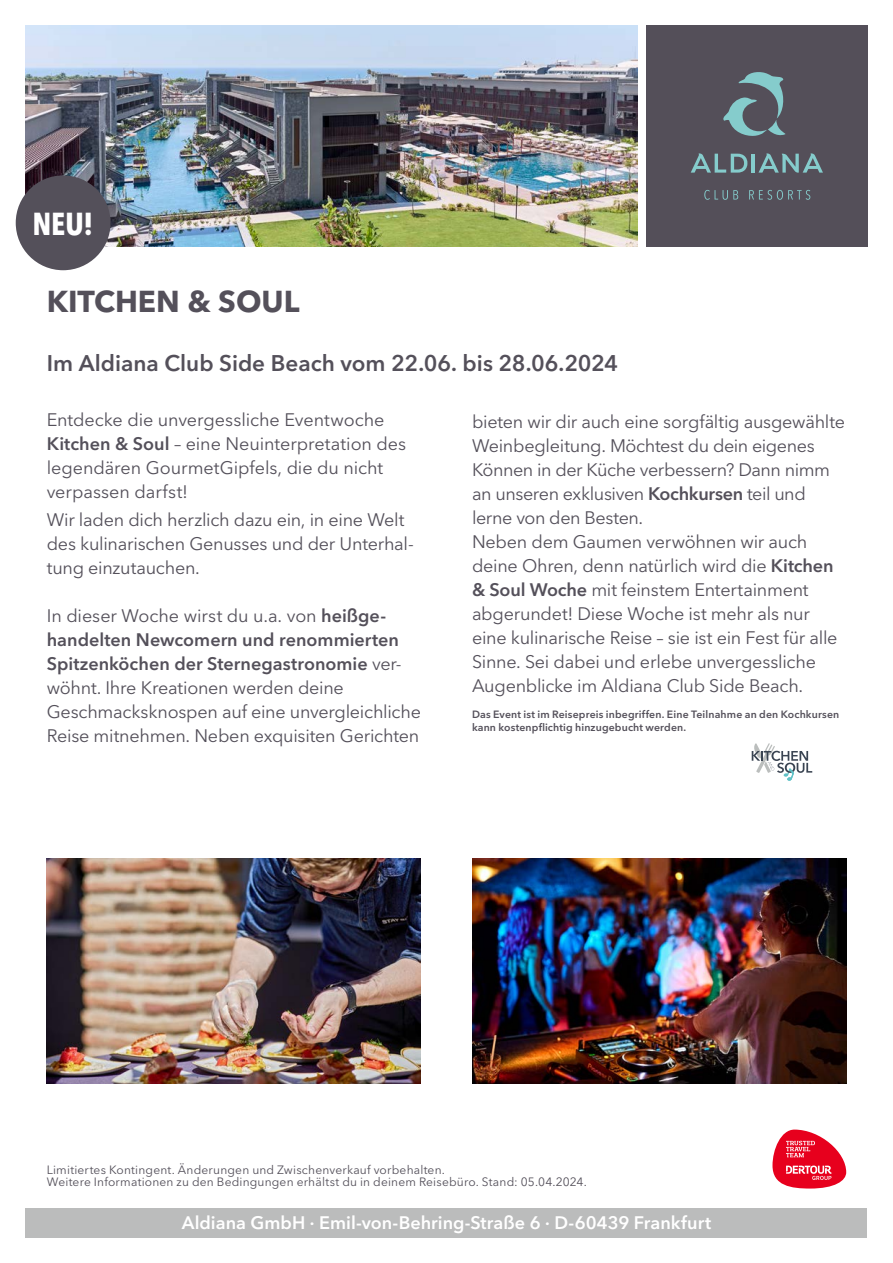
<style>
.page{position:relative;width:893px;height:1263px;background:#fff}
.page>*{position:absolute;margin:0;border:0;box-sizing:border-box;transform-origin:0 0}
.t1{font:700 condensed 31.5px "Avenir Next LT Pro";color:#fff}
.t2{font:700 30px "Avenir Next LT Pro";color:#54505a}
.t3{font:600 22.5px "Avenir Next LT Pro";color:#54505a}
.t4{font:18px/24px "Avenir Next LT Pro";letter-spacing:-.015em;color:#54505a}
.t5{font:600 18px "Avenir Next LT Pro";color:#fff}
.t6{font:12px/12px "Avenir Next LT Pro";letter-spacing:.015em;color:#54505a}
.t7{font:600 10.5px/13.5px "Avenir Next LT Pro";letter-spacing:.015em;color:#54505a}
.s1{font-weight:600}
</style>
<div class="page">
<div style="left:646px;top:26px;width:221px;height:221px;background:#544f59"></div>
<svg style="left:704px;top:190px;width:34px;height:10px"></svg>
<svg style="left:749px;top:190px;width:61px;height:10px"></svg>
<svg style="left:723px;top:72px;width:63px;height:64px"></svg>
<svg style="left:691px;top:153px;width:56px;height:20px"></svg>
<hr style="left:752px;top:154px;width:3px;height:19px;background:#85cccc">
<svg style="left:758px;top:153px;width:65px;height:20px"></svg>
<div style="left:26px;top:1208px;width:841px;height:29px;background:#bbbcbc"></div>
<svg style="left:752px;top:743px;width:60px;height:38px"></svg>
<img style="left:26px;top:26px;width:611px;height:221px">
<div style="left:16px;top:175px;width:95px;height:95px;background:#54505a;border-radius:50%"></div>
<svg style="left:772px;top:1129px;width:74px;height:59px"></svg>
<img style="left:472px;top:858px;width:374px;height:225px">
<img style="left:47px;top:858px;width:374px;height:225px">
<h1 class="t1" style="left:32px;top:204px;width:63px">NEU!</h1>
<h2 class="t2" style="left:47px;top:283px;width:254px">KITCHEN &amp; SOUL</h2>
<p class="t3" style="left:47px;top:350px;width:573px">Im Aldiana Club Side Beach vom 22.06. bis 28.06.2024</p>
<p class="t4" style="left:47px;top:408px;width:361px">Entdecke die unvergessliche Eventwoche <span class="s1">Kitchen &amp; Soul</span> – eine Neuinterpretation des legendären GourmetGipfels, die du nicht verpassen darfst!</p>
<p class="t4" style="left:47px;top:508px;width:369px">Wir laden dich herzlich dazu ein, in eine Welt des kulinarischen Genusses und der Unterhal&shy;tung einzutauchen.</p>
<p class="t4" style="left:47px;top:604px;width:376px">In dieser Woche wirst du u.a. von <span class="s1">heißge&shy;handelten Newcomern und renommierten Spitzenköchen der Sternegastronomie</span> ver&shy;wöhnt. Ihre Kreationen werden deine Geschmacksknospen auf eine unvergleichliche Reise mitnehmen. Neben exquisiten Gerichten</p>
<p class="t4" style="left:472px;top:409px;width:374px">bieten wir dir auch eine sorgfältig ausgewählte Weinbegleitung. Möchtest du dein eigenes Können in der Küche verbessern? Dann nimm an unseren exklusiven <span class="s1">Kochkursen</span> teil und lerne von den Besten.<br>Neben dem Gaumen verwöhnen wir auch deine Ohren, denn natürlich wird die <span class="s1">Kitchen &amp; Soul Woche</span> mit feinstem Entertainment abgerundet! Diese Woche ist mehr als nur eine kulinarische Reise – sie ist ein Fest für alle Sinne. Sei dabei und erlebe unvergessliche Augenblicke im Aldiana Club Side Beach.</p>
<p class="t7" style="left:472px;top:707px;width:369px">Das Event ist im Reisepreis inbegriffen. Eine Teilnahme an den Kochkursen kann kostenpflichtig hinzugebucht werden.</p>
<p class="t6" style="left:47px;top:1164px;width:541px">Limitiertes Kontingent. Änderungen und Zwischenverkauf vorbehalten.<br>Weitere Informationen zu den Bedingungen erhältst du in deinem Reisebüro. Stand: 05.04.2024.</p>
<p class="t5" style="left:182px;top:1212px;width:531px">Aldiana GmbH ∙ Emil-von-Behring-Straße 6 ∙ D-60439 Frankfurt</p>
</div>
